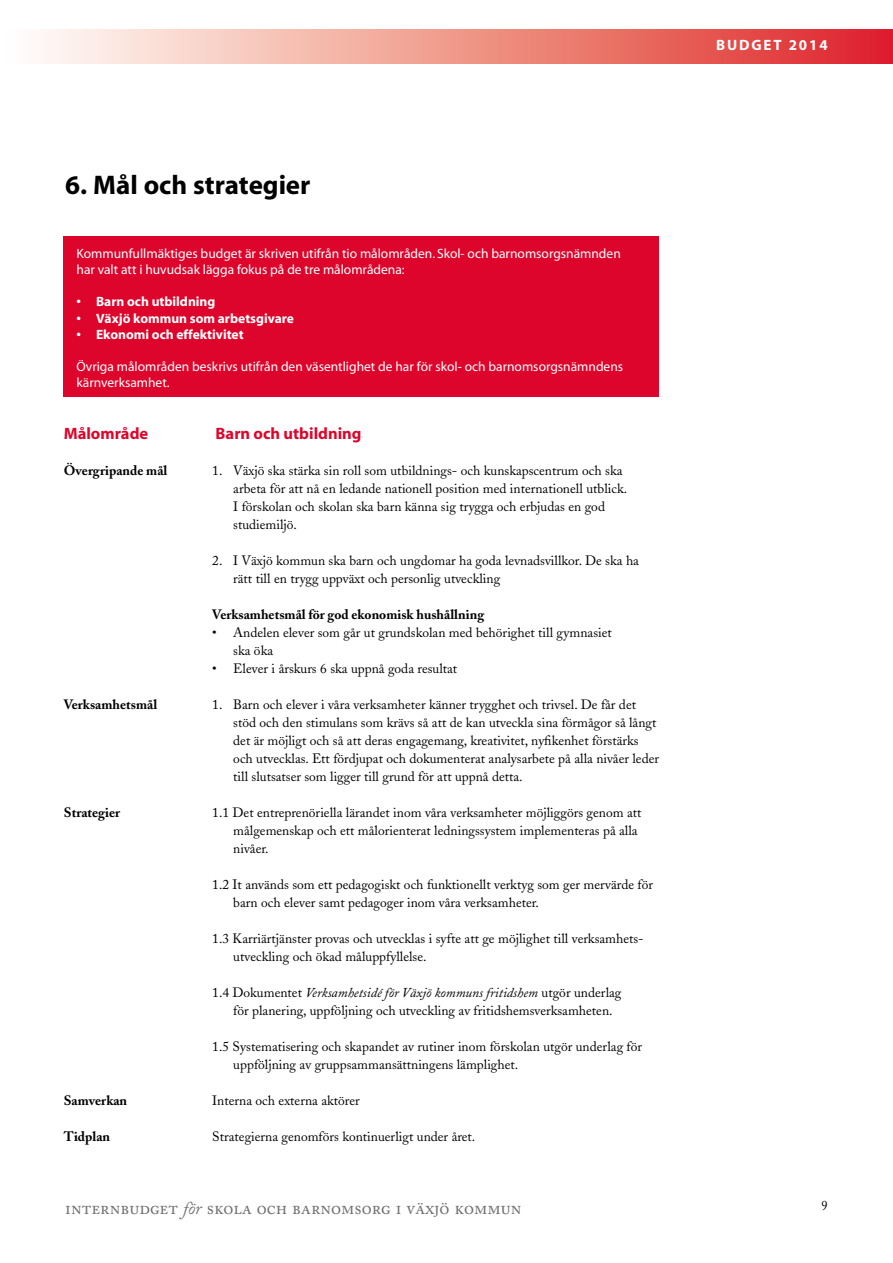
<style>
.page{position:relative;width:893px;height:1263px;background:#fff}
.page>*{position:absolute;margin:0;border:0;box-sizing:border-box;transform-origin:0 0}
.t1{font:700 27px "Myriad";letter-spacing:-.005em;color:#000}
.t2{font:18px "Adobe Caslon Regular SC";color:#706f6f}
.t3{font:700 16.5px "Myriad";color:#dd052b}
.t4{font:700 15px "Myriad";letter-spacing:.125em;color:#fff}
.t5{font:13.5px/18px "Adobe Caslon";color:#000}
.t6{font:13.5px/16.2px "Myriad";color:#fff}
.t7{font:700 13.5px "Adobe Caslon";color:#000}
.t8{font:700 13.5px "Myriad";color:#fff}
.t9{font:13.5px "Adobe Caslon";color:#000;scale:.9 1}
.s1{font-style:italic}
.s2{font-family:"Adobe Caslon";font-style:italic}
</style>
<div class="page">
<div style="left:64px;top:236px;width:595px;height:160px;background:#dd052b"></div>
<div style="left:0;top:29px;width:893px;height:35px;background:linear-gradient(to right,#fffffb,#de2724)"></div>
<h1 class="t1" style="left:65px;top:171px;width:247px">6. Mål och strategier</h1>
<p class="t6" style="left:77px;top:246px;width:546px">Kommunfullmäktiges budget är skriven utifrån tio målområden. Skol- och barnomsorgsnämnden har valt att i huvudsak lägga fokus på de tre målområdena:</p>
<p class="t8" style="left:77px;top:295px;width:140px">• Barn och utbildning</p>
<p class="t8" style="left:77px;top:311px;width:219px">• Växjö kommun som arbetsgivare</p>
<p class="t8" style="left:77px;top:327px;width:169px">• Ekonomi och effektivitet</p>
<p class="t6" style="left:77px;top:359px;width:548px">Övriga målområden beskrivs utifrån den väsentlighet de har för skol- och barnomsorgsnämndens kärnverksamhet.</p>
<p class="t3" style="left:64px;top:424px;width:86px">Målområde</p>
<p class="t3" style="left:216px;top:424px;width:147px">Barn och utbildning</p>
<p class="t7" style="left:64px;top:462px;width:105px">Övergripande mål</p>
<p class="t5" style="left:233px;top:461px;width:395px;text-indent:-21px">1. Växjö ska stärka sin roll som utbildnings- och kunskapscentrum och ska arbeta för att nå en ledande nationell position med internationell utblick.<br>I förskolan och skolan ska barn känna sig trygga och erbjudas en god studiemiljö.</p>
<p class="t5" style="left:233px;top:551px;width:407px;text-indent:-21px">2. I Växjö kommun ska barn och ungdomar ha goda levnadsvillkor. De ska ha rätt till en trygg uppväxt och personlig utveckling</p>
<p class="t7" style="left:212px;top:606px;width:273px">Verksamhetsmål för god ekonomisk hushållning</p>
<p class="t5" style="left:233px;top:623px;width:380px;text-indent:-21px">• Andelen elever som går ut grundskolan med behörighet till gymnasiet ska öka</p>
<p class="t5" style="left:212px;top:659px;width:246px">• Elever i årskurs 6 ska uppnå goda resultat</p>
<p class="t7" style="left:64px;top:696px;width:95px">Verksamhetsmål</p>
<p class="t5" style="left:233px;top:695px;width:427px;text-indent:-21px">1. Barn och elever i våra verksamheter känner trygghet och trivsel. De får det stöd och den stimulans som krävs så att de kan utveckla sina förmågor så långt det är möjligt och så att deras engagemang, kreativitet, nyfikenhet förstärks och utvecklas. Ett fördjupat och dokumenterat analysarbete på alla nivåer leder till slutsatser som ligger till grund för att uppnå detta.</p>
<p class="t7" style="left:64px;top:804px;width:58px">Strategier</p>
<p class="t5" style="left:233px;top:803px;width:410px;text-indent:-21px">1.1 Det entreprenöriella lärandet inom våra verksamheter möjliggörs genom att målgemenskap och ett målorienterat ledningssystem implementeras på alla nivåer.</p>
<p class="t5" style="left:233px;top:875px;width:421px;text-indent:-21px">1.2 It används som ett pedagogiskt och funktionellt verktyg som ger mervärde för barn och elever samt pedagoger inom våra verksamheter.</p>
<p class="t5" style="left:233px;top:929px;width:412px;text-indent:-21px">1.3 Karriärtjänster provas och utvecklas i syfte att ge möjlighet till verksamhets&shy;utveckling och ökad måluppfyllelse.</p>
<p class="t5" style="left:233px;top:983px;width:390px;text-indent:-21px">1.4 Dokumentet <span class="s1">Verksamhetsidé för Växjö kommuns fritidshem</span> utgör underlag för planering, uppföljning och utveckling av fritidshemsverksamheten.</p>
<p class="t5" style="left:233px;top:1037px;width:410px;text-indent:-21px">1.5 Systematisering och skapandet av rutiner inom förskolan utgör underlag för uppföljning av gruppsammansättningens lämplighet.</p>
<p class="t7" style="left:64px;top:1092px;width:65px">Samverkan</p>
<p class="t5" style="left:212px;top:1091px;width:149px">Interna och externa aktörer</p>
<p class="t7" style="left:64px;top:1128px;width:48px">Tidplan</p>
<p class="t5" style="left:212px;top:1127px;width:265px">Strategierna genomförs kontinuerligt under året.</p>
<h2 class="t2" style="left:65px;top:1197px;width:458px">internbudget <span class="s2">för</span> skola och barnomsorg i växjö kommun</h2>
<p class="t4" style="left:716px;top:38px;width:23px">budg</p>
<p class="t4" style="left:764px;top:38px;width:66px">et 2014</p>
<p class="t9" style="left:822px;top:1197px;width:8px">9</p>
</div>
